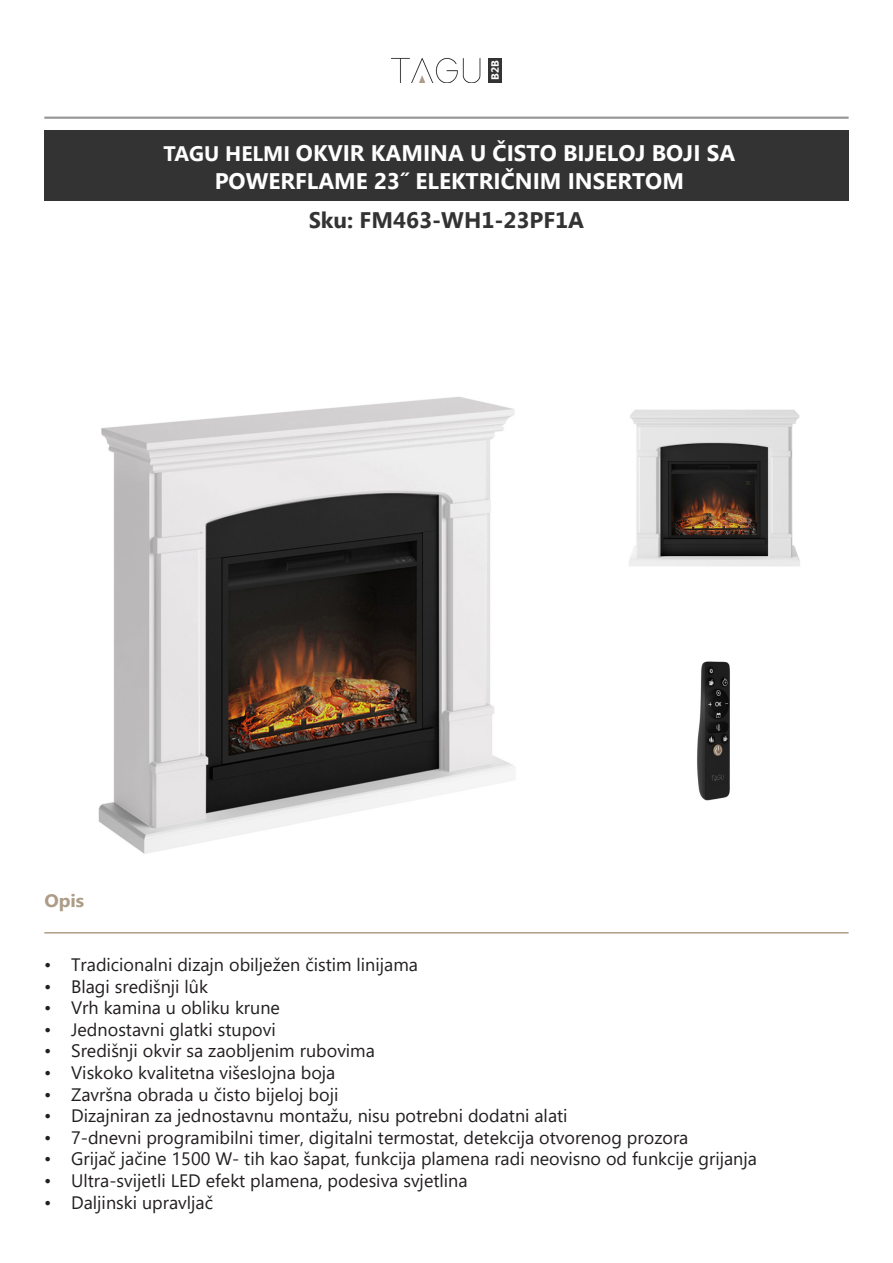
<style>
.page{position:relative;width:893px;height:1263px;background:#fff}
.page>*{position:absolute;margin:0;border:0;box-sizing:border-box;transform-origin:0 0}
.t1{font:700 22.5px/27.6px "Segoe UI";color:#fff;text-align:center}
.t2{font:700 22.5px "Segoe UI";color:#323332}
.t3{font:18px "Segoe UI";color:#231f20}
.t4{font:700 18px "Segoe UI";color:#ad9c87;scale:1.06 1}
.t5{font:700 10.5px "Segoe UI";color:#fff}
.s1{font-size:21px}
</style>
<div class="page">
<div style="left:44px;top:131px;width:805px;height:70px;background:#323332"></div>
<hr style="left:44px;top:117px;width:805px;height:2px;background:#989999">
<img style="left:98px;top:397px;width:418px;height:457px">
<img style="left:629px;top:409px;width:171px;height:157px">
<img style="left:697px;top:661px;width:33px;height:140px">
<div style="left:488px;top:58px;width:14px;height:25px;background:#323332"></div>
<img style="left:391px;top:58px;width:90px;height:25px">
<hr style="left:44px;top:932px;width:805px;height:1px;background:#ad9c87">
<p class="t5" style="left:488px;top:80px;width:21px;rotate:-90deg">B2B</p>
<p class="t1" style="left:163px;top:138px;width:573px"><span class="s1">TAGU HELMI</span> OKVIR KAMINA U ČISTO BIJELOJ BOJI SA<br>POWERFLAME 23˝ ELEKTRIČNIM INSERTOM</p>
<p class="t2" style="left:309px;top:204px;width:277px">Sku: FM463-WH1-23PF1A</p>
<p class="t4" style="left:44px;top:883px;width:39px">Opis</p>
<p class="t3" style="left:44px;top:948px;width:375px">• Tradicionalni dizajn obilježen čistim linijama</p>
<p class="t3" style="left:44px;top:969px;width:165px">• Blagi središnji lûk</p>
<p class="t3" style="left:44px;top:991px;width:237px">• Vrh kamina u obliku krune</p>
<p class="t3" style="left:44px;top:1012px;width:233px">• Jednostavni glatki stupovi</p>
<p class="t3" style="left:44px;top:1034px;width:332px">• Središnji okvir sa zaobljenim rubovima</p>
<p class="t3" style="left:44px;top:1056px;width:293px">• Viskoko kvalitetna višeslojna boja</p>
<p class="t3" style="left:44px;top:1077px;width:296px">• Završna obrada u čisto bijeloj boji</p>
<p class="t3" style="left:44px;top:1099px;width:525px">• Dizajniran za jednostavnu montažu, nisu potrebni dodatni alati</p>
<p class="t3" style="left:44px;top:1120px;width:646px">• 7-dnevni programibilni timer, digitalni termostat, detekcija otvorenog prozora</p>
<p class="t3" style="left:44px;top:1142px;width:714px">• Grijač jačine 1500 W- tih kao šapat, funkcija plamena radi neovisno od funkcije grijanja</p>
<p class="t3" style="left:44px;top:1164px;width:425px">• Ultra-svijetli LED efekt plamena, podesiva svjetlina</p>
<p class="t3" style="left:44px;top:1185px;width:170px">• Daljinski upravljač</p>
</div>
